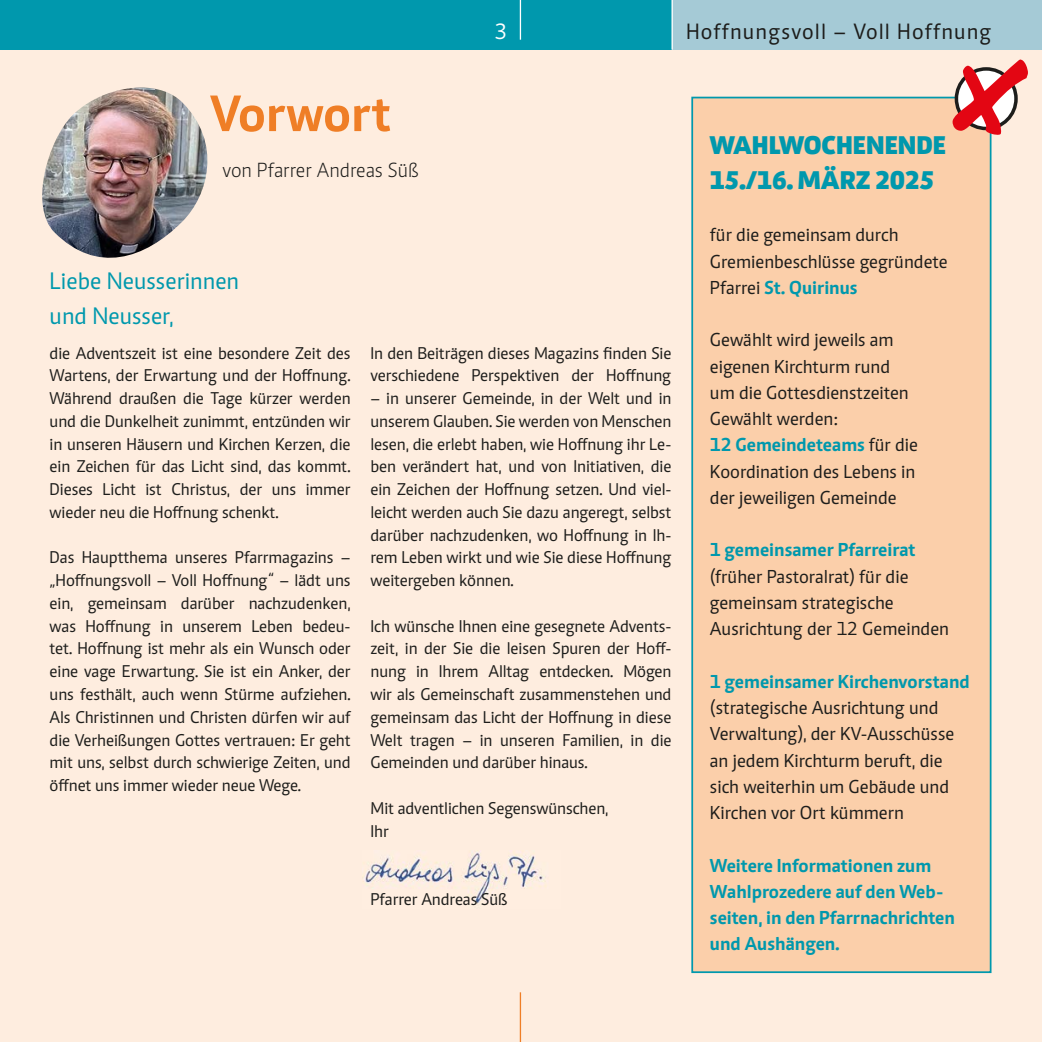
<style>
.page{position:relative;width:1042px;height:1042px;background:#feeddf}
.page>*{position:absolute;margin:0;border:0;box-sizing:border-box;transform-origin:0 0}
.t1{font:700 52.5px "Caput";color:#ef7e26}
.t2{font:800 26.25px/35px "Caput";color:#0098ad}
.t3{font:24.5px "Caput";color:#0098ad}
.t4{font:22.75px "Caput";letter-spacing:.05em;color:#1d1d1b}
.t5{font:22.75px "Caput";color:#fff}
.t6{font:300 21px "Caput";color:#1d1d1b}
.t7{font:19.25px/26.2px "Caput";color:#1d1d1b}
.t8{font:700 19.25px/26.2px "Caput";color:#0098ad}
.t9{font:17.5px/22.8px "Caput";letter-spacing:-.005em;color:#1d1d1b;text-align:justify}
.s1{font-weight:700;color:#0098ad}
</style>
<div class="page">
<div style="left:691px;top:97px;width:300px;height:876px;background:#fbcfaa;border:2px solid #0098ad"></div>
<img style="left:364px;top:851px;width:180px;height:53px">
<div style="left:0;top:0;width:1042px;height:50px;background:#0098ad"></div>
<div style="left:672px;top:0;width:370px;height:50px;background:#a5cad6"></div>
<hr style="left:520px;top:992px;width:1px;height:50px;background:#ef7e26">
<hr style="left:520px;top:0;width:1px;height:40px;background:#fff">
<hr style="left:671px;top:0;width:2px;height:50px;background:#fff">
<svg style="left:952px;top:60px;width:76px;height:76px"></svg>
<img style="left:42px;top:88px;width:166px;height:170px">
<p class="t5" style="left:495px;top:19px;width:14px">3</p>
<h3 class="t4" style="left:686px;top:19px;width:307px">Hoffnungsvoll – Voll Hoffnung</h3>
<p class="t1" style="left:210px;top:82px;width:183px">Vorwort</p>
<p class="t6" style="left:222px;top:158px;width:198px">von Pfarrer Andreas Süß</p>
<p class="t3" style="left:50px;top:267px;width:191px">Liebe Neusserinnen</p>
<p class="t3" style="left:50px;top:302px;width:125px">und Neusser,</p>
<p class="t9" style="left:50px;top:341px;width:302px">die Adventszeit ist eine besondere Zeit des Wartens, der Erwartung und der Hoffnung.<br>Während draußen die Tage kürzer werden und die Dunkelheit zunimmt, entzünden wir in unseren Häusern und Kirchen Kerzen, die ein Zeichen für das Licht sind, das kommt.<br>Dieses Licht ist Christus, der uns immer wieder neu die Hoffnung schenkt.</p>
<p class="t9" style="left:50px;top:546px;width:302px">Das Hauptthema unseres Pfarrmagazins – „Hoffnungsvoll – Voll Hoffnung“ – lädt uns ein, gemeinsam darüber nachzudenken, was Hoffnung in unserem Leben bedeu&shy;tet. Hoffnung ist mehr als ein Wunsch oder eine vage Erwartung. Sie ist ein Anker, der uns festhält, auch wenn Stürme aufziehen.<br>Als Christinnen und Christen dürfen wir auf die Verheißungen Gottes vertrauen: Er geht mit uns, selbst durch schwierige Zeiten, und öffnet uns immer wieder neue Wege.</p>
<p class="t9" style="left:370px;top:341px;width:302px">In den Beiträgen dieses Magazins finden Sie verschiedene Perspektiven der Hoffnung</p>
<p class="t9" style="left:370px;top:387px;width:302px">– in unserer Gemeinde, in der Welt und in unserem Glauben. Sie werden von Menschen lesen, die erlebt haben, wie Hoffnung ihr Le&shy;ben verändert hat, und von Initiativen, die ein Zeichen der Hoffnung setzen. Und viel&shy;leicht werden auch Sie dazu angeregt, selbst darüber nachzudenken, wo Hoffnung in Ih&shy;rem Leben wirkt und wie Sie diese Hoffnung weitergeben können.</p>
<p class="t9" style="left:370px;top:614px;width:302px">Ich wünsche Ihnen eine gesegnete Advents&shy;zeit, in der Sie die leisen Spuren der Hoff&shy;nung in Ihrem Alltag entdecken. Mögen wir als Gemeinschaft zusammenstehen und gemeinsam das Licht der Hoffnung in diese Welt tragen – in unseren Familien, in die Gemeinden und darüber hinaus.</p>
<p class="t9" style="left:370px;top:796px;width:239px">Mit adventlichen Segenswünschen,</p>
<p class="t9" style="left:370px;top:819px;width:20px">Ihr</p>
<p class="t9" style="left:370px;top:887px;width:139px">Pfarrer Andreas Süß</p>
<p class="t2" style="left:710px;top:127px;width:238px">WAHLWOCHENENDE<br>15./16. MÄRZ 2025</p>
<p class="t7" style="left:710px;top:222px;width:190px">für die gemeinsam durch</p>
<p class="t7" style="left:710px;top:248px;width:239px">Gremienbeschlüsse gegründete<br>Pfarrei <span class="s1">St. Quirinus</span></p>
<p class="t7" style="left:710px;top:327px;width:200px">Gewählt wird jeweils am eigenen Kirchturm rund um die Gottesdienstzeiten</p>
<p class="t7" style="left:710px;top:406px;width:130px">Gewählt werden:</p>
<p class="t7" style="left:710px;top:432px;width:210px"><span class="s1">12 Gemeindeteams</span> für die<br>Koordination des Lebens in der jeweiligen Gemeinde</p>
<p class="t7" style="left:710px;top:537px;width:207px"><span class="s1">1 gemeinsamer Pfarreirat </span>(früher Pastoralrat) für die gemeinsam strategische</p>
<p class="t7" style="left:710px;top:616px;width:241px">Ausrichtung der 12 Gemeinden</p>
<p class="t7" style="left:710px;top:668px;width:261px"><span class="s1">1 gemeinsamer Kirchenvorstand </span>(strategische Ausrichtung und<br>Verwaltung), der KV-Ausschüsse an jedem Kirchturm beruft, die sich weiterhin um Gebäude und<br>Kirchen vor Ort kümmern</p>
<p class="t8" style="left:710px;top:852px;width:247px">Weitere Informationen zum<br>Wahlprozedere auf den Web&shy;seiten, in den Pfarrnachrichten und Aushängen.</p>
</div>
